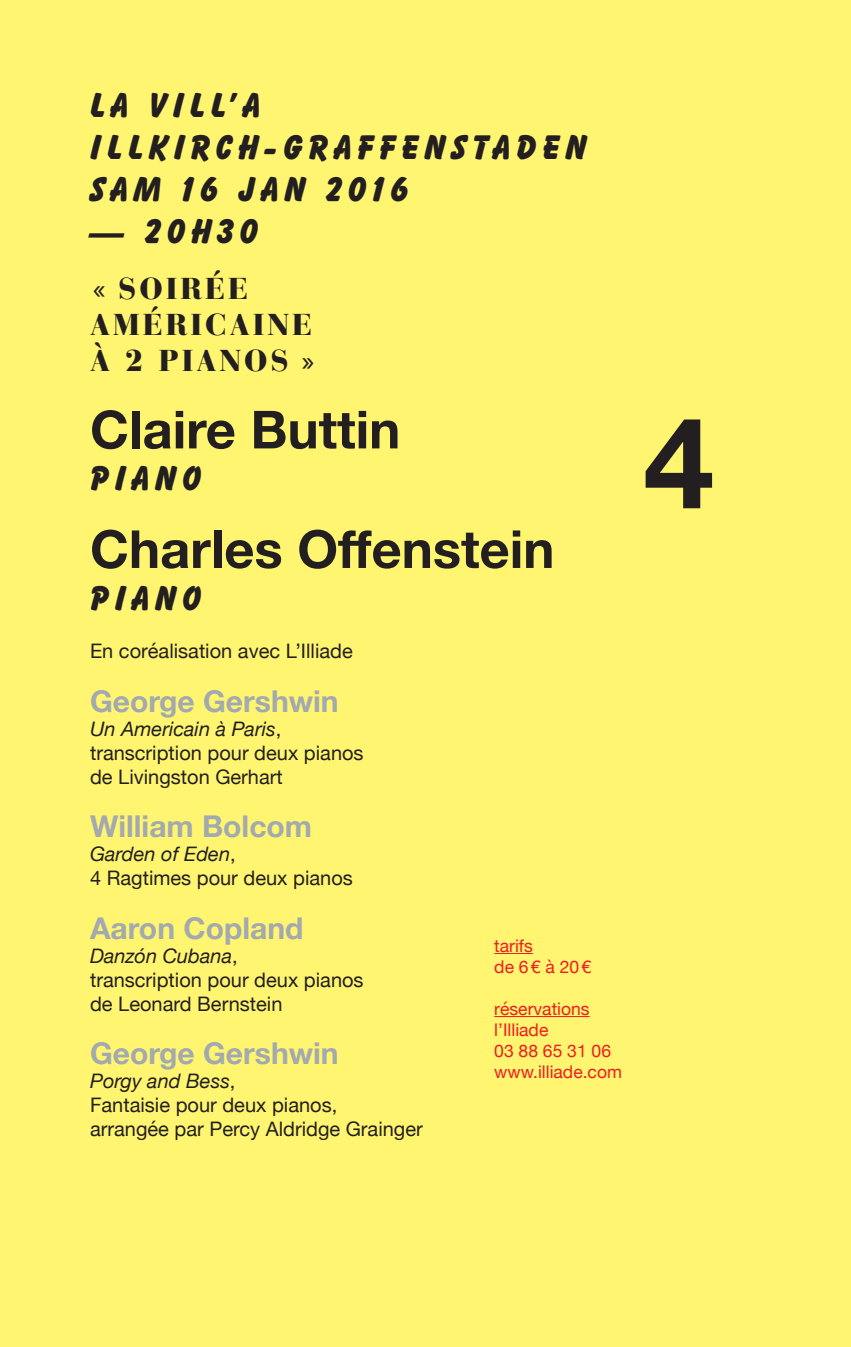
<style>
.page{position:relative;width:851px;height:1347px;background:#fff}
.page>*{position:absolute;margin:0;border:0;box-sizing:border-box;transform-origin:0 0}
.t1{font:700 126.75px "Helvetica Neue";color:#231f20}
.t2{font:700 52.5px "Helvetica Neue";color:#231f20}
.t3{font:800 35px/42px "Balloon BT";letter-spacing:.155em;color:#231f20}
.t4{font:700 30px "Helvetica Neue";color:#a2a9af}
.t5{font:900 30px/36px "Bauer Bodoni";letter-spacing:.1em;color:#231f20}
.t6{font:20px/24px "Helvetica Neue";color:#231f20}
.t7{font:17.5px/21px "Helvetica Neue";color:#ee1d23}
.s1{font-style:italic}
</style>
<div class="page">
<div style="left:0;top:0;width:850px;height:1346px;background:#fff570"></div>
<hr style="left:494px;top:953px;width:38px;height:1px;background:#ee1d23">
<hr style="left:494px;top:1016px;width:95px;height:1px;background:#ee1d23">
<h3 class="t3" style="left:90px;top:83px;width:498px">LA VILL’A<br>ILLKIRCH-GRAFFENSTADEN<br>SAM 16 JAN 2016</h3>
<h3 class="t3" style="left:90px;top:209px;width:170px">— 20H30</h3>
<h3 class="t5" style="left:90px;top:270px;width:228px">« SOIRÉE<br>AMÉRICAINE<br>À 2 PIANOS »</h3>
<h2 class="t2" style="left:90px;top:388px;width:312px">Claire Buttin</h2>
<h3 class="t3" style="left:90px;top:457px;width:113px">PIANO</h3>
<h2 class="t2" style="left:90px;top:508px;width:466px">Charles Offenstein</h2>
<h3 class="t3" style="left:90px;top:576px;width:113px">PIANO</h3>
<p class="t6" style="left:90px;top:640px;width:264px">En coréalisation avec L’Illiade</p>
<h3 class="t4" style="left:90px;top:677px;width:250px">George Gershwin</h3>
<p class="t6" style="left:90px;top:717px;width:275px"><span class="s1">Un Americain à Paris</span>, transcription pour deux pianos de Livingston Gerhart</p>
<h3 class="t4" style="left:90px;top:803px;width:223px">William Bolcom</h3>
<p class="t6" style="left:90px;top:843px;width:264px"><span class="s1">Garden of Eden</span>,<br>4 Ragtimes pour deux pianos</p>
<h3 class="t4" style="left:90px;top:904px;width:215px">Aaron Copland</h3>
<p class="t6" style="left:90px;top:944px;width:275px"><span class="s1">Danzón Cubana</span>,<br>transcription pour deux pianos de Leonard Bernstein</p>
<h3 class="t4" style="left:90px;top:1030px;width:250px">George Gershwin</h3>
<p class="t6" style="left:90px;top:1070px;width:334px"><span class="s1">Porgy and Bess</span>,<br>Fantaisie pour deux pianos,<br>arrangée par Percy Aldridge Grainger</p>
<p class="t7" style="left:494px;top:936px;width:98px">tarifs<br>de 6€ à 20€</p>
<p class="t7" style="left:494px;top:999px;width:129px">réservations l’Illiade<br>03 88 65 31 06 www.illiade.com</p>
<h1 class="t1" style="left:643px;top:363px;width:72px">4</h1>
</div>
